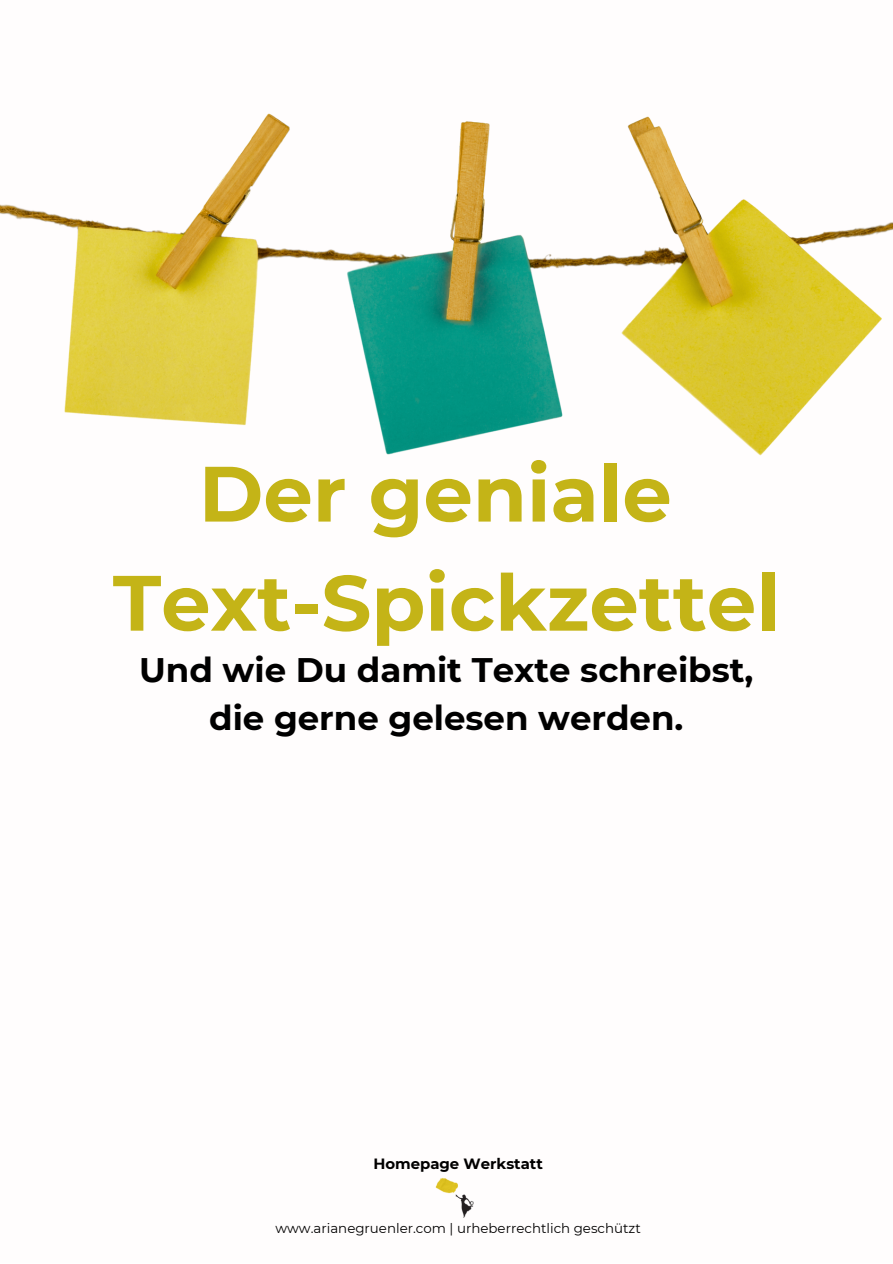
<style>
.page{position:relative;width:893px;height:1264px;background:#fff}
.page>*{position:absolute;margin:0;border:0;box-sizing:border-box;transform-origin:0 0}
.t1{font:700 78.3px "Montserrat";color:#c4b417}
.t2{font:700 34.05px/47.2px "Montserrat";color:#000;text-align:center}
.t3{font:700 14.85px "Montserrat";color:#000}
.t4{font:13.35px "Montserrat";color:#000}
</style>
<div class="page">
<img style="left:0;top:113px;width:892px;height:343px">
<img style="left:435px;top:1177px;width:39px;height:41px">
<p class="t1" style="left:199px;top:446px;width:474px">Der geniale</p>
<p class="t1" style="left:113px;top:555px;width:668px">Text-Spickzettel</p>
<p class="t2" style="left:139px;top:646px;width:615px">Und wie Du damit Texte schreibst, die gerne gelesen werden.</p>
<p class="t3" style="left:373px;top:1154px;width:171px">Homepage Werkstatt</p>
<p class="t4" style="left:275px;top:1220px;width:367px">www.arianegruenler.com | urheberrechtlich geschützt</p>
</div>
